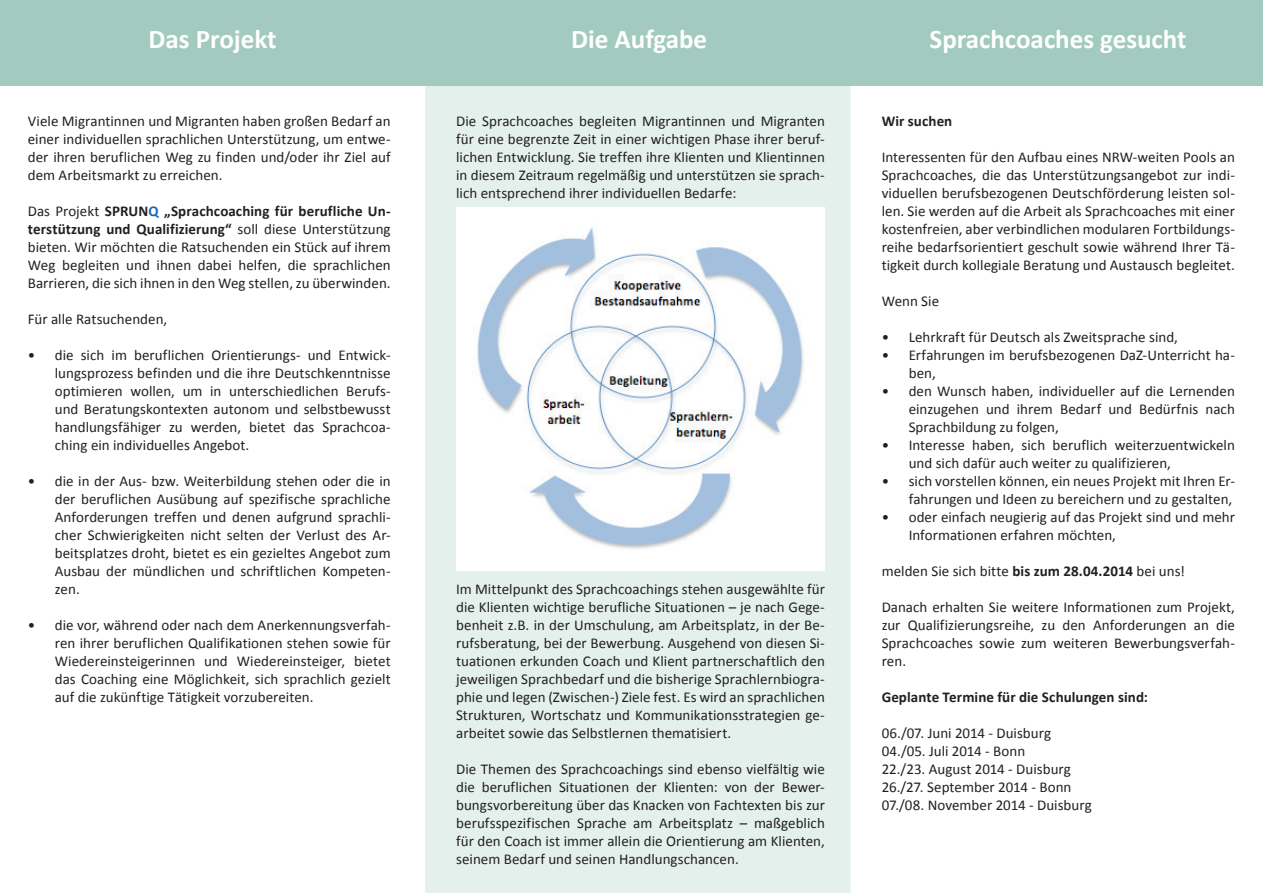
<style>
.page{position:relative;width:1263px;height:893px;background:#fff}
.page>*{position:absolute;margin:0;border:0;box-sizing:border-box;transform-origin:0 0}
.t1{font:700 27px "Calibri";color:#fff}
.t2{font:15px/18px "Calibri";color:#231f20;text-align:justify}
.t3{font:700 15px "Calibri";letter-spacing:.005em;color:#231f20}
.s1{font-weight:700}
.s2{font-weight:700;color:#1768b4}
</style>
<div class="page">
<div style="left:425px;top:85px;width:425px;height:808px;background:#e4f0ec"></div>
<div style="left:0;top:0;width:425px;height:85px;background:#a2cabf"></div>
<div style="left:425px;top:0;width:425px;height:85px;background:#a2cabf"></div>
<div style="left:850px;top:0;width:413px;height:85px;background:#a2cabf"></div>
<img style="left:456px;top:208px;width:369px;height:362px">
<h1 class="t1" style="left:149px;top:22px;width:130px">Das Projekt</h1>
<h1 class="t1" style="left:571px;top:22px;width:137px">Die Aufgabe</h1>
<h1 class="t1" style="left:929px;top:22px;width:258px">Sprachcoaches gesucht</h1>
<p class="t2" style="left:28px;top:112px;width:364px">Viele Migrantinnen und Migranten haben großen Bedarf an einer individuellen sprachlichen Unterstützung, um entwe&shy;der ihren beruflichen Weg zu finden und/oder ihr Ziel auf dem Arbeitsmarkt zu erreichen.</p>
<p class="t2" style="left:28px;top:202px;width:364px">Das Projekt <span class="s1">SPRUN</span><span class="s2">Q</span> <span class="s1">„Sprachcoaching für berufliche Un&shy;terstützung und Qualifizierung“</span> soll diese Unterstützung bieten. Wir möchten die Ratsuchenden ein Stück auf ihrem Weg begleiten und ihnen dabei helfen, die sprachlichen Barrieren, die sich ihnen in den Weg stellen, zu überwinden.</p>
<p class="t2" style="left:28px;top:310px;width:141px">Für alle Ratsuchenden,</p>
<p class="t2" style="left:55px;top:346px;width:337px;text-indent:-27px">• die sich im beruflichen Orientierungs- und Entwick&shy;lungsprozess befinden und die ihre Deutschkenntnisse optimieren wollen, um in unterschiedlichen Berufs&shy;und Beratungskontexten autonom und selbstbewusst handlungsfähiger zu werden, bietet das Sprachcoa&shy;ching ein individuelles Angebot.</p>
<p class="t2" style="left:55px;top:472px;width:337px;text-indent:-27px">• die in der Aus- bzw. Weiterbildung stehen oder die in der beruflichen Ausübung auf spezifische sprachliche Anforderungen treffen und denen aufgrund sprachli&shy;cher Schwierigkeiten nicht selten der Verlust des Ar&shy;beitsplatzes droht, bietet es ein gezieltes Angebot zum Ausbau der mündlichen und schriftlichen Kompeten&shy;zen.</p>
<p class="t2" style="left:55px;top:616px;width:337px;text-indent:-27px">• die vor, während oder nach dem Anerkennungsverfah&shy;ren ihrer beruflichen Qualifikationen stehen sowie für Wiedereinsteigerinnen und Wiedereinsteiger, bietet das Coaching eine Möglichkeit, sich sprachlich gezielt auf die zukünftige Tätigkeit vorzubereiten.</p>
<p class="t2" style="left:456px;top:112px;width:370px">Die Sprachcoaches begleiten Migrantinnen und Migranten für eine begrenzte Zeit in einer wichtigen Phase ihrer beruf&shy;lichen Entwicklung. Sie treffen ihre Klienten und Klientinnen in diesem Zeitraum regelmäßig und unterstützen sie sprach&shy;lich entsprechend ihrer individuellen Bedarfe:</p>
<p class="t2" style="left:456px;top:580px;width:370px">Im Mittelpunkt des Sprachcoachings stehen ausgewählte für die Klienten wichtige berufliche Situationen – je nach Gege&shy;benheit z.B. in der Umschulung, am Arbeitsplatz, in der Be&shy;rufsberatung, bei der Bewerbung. Ausgehend von diesen Si&shy;tuationen erkunden Coach und Klient partnerschaftlich den jeweiligen Sprachbedarf und die bisherige Sprachlernbiogra&shy;phie und legen (Zwischen-) Ziele fest. Es wird an sprachlichen Strukturen, Wortschatz und Kommunikationsstrategien ge&shy;arbeitet sowie das Selbstlernen thematisiert.</p>
<p class="t2" style="left:456px;top:760px;width:370px">Die Themen des Sprachcoachings sind ebenso vielfältig wie die beruflichen Situationen der Klienten: von der Bewer&shy;bungsvorbereitung über das Knacken von Fachtexten bis zur berufsspezifischen Sprache am Arbeitsplatz – maßgeblich für den Coach ist immer allein die Orientierung am Klienten, seinem Bedarf und seinen Handlungschancen.</p>
<p class="t3" style="left:882px;top:111px;width:72px">Wir suchen</p>
<p class="t2" style="left:882px;top:148px;width:355px">Interessenten für den Aufbau eines NRW-weiten Pools an Sprachcoaches, die das Unterstützungsangebot zur indi&shy;viduellen berufsbezogenen Deutschförderung leisten sol&shy;len. Sie werden auf die Arbeit als Sprachcoaches mit einer kostenfreien, aber verbindlichen modularen Fortbildungs&shy;reihe bedarfsorientiert geschult sowie während Ihrer Tä&shy;tigkeit durch kollegiale Beratung und Austausch begleitet.</p>
<p class="t2" style="left:882px;top:292px;width:59px">Wenn Sie</p>
<p class="t2" style="left:882px;top:328px;width:298px">• Lehrkraft für Deutsch als Zweitsprache sind,</p>
<p class="t2" style="left:909px;top:346px;width:328px;text-indent:-27px">• Erfahrungen im berufsbezogenen DaZ-Unterricht ha&shy;ben,</p>
<p class="t2" style="left:909px;top:382px;width:328px;text-indent:-27px">• den Wunsch haben, individueller auf die Lernenden einzugehen und ihrem Bedarf und Bedürfnis nach Sprachbildung zu folgen,</p>
<p class="t2" style="left:909px;top:436px;width:328px;text-indent:-27px">• Interesse haben, sich beruflich weiterzuentwickeln und sich dafür auch weiter zu qualifizieren,</p>
<p class="t2" style="left:882px;top:472px;width:355px;text-align:right">• sich vorstellen können, ein neues Projekt mit Ihren Er&shy;fahrungen und Ideen zu bereichern und zu gestalten,</p>
<p class="t2" style="left:909px;top:508px;width:328px;text-indent:-27px">• oder einfach neugierig auf das Projekt sind und mehr<br>Informationen erfahren möchten,</p>
<p class="t2" style="left:882px;top:562px;width:305px">melden Sie sich bitte <span class="s1">bis zum 28.04.2014</span> bei uns!</p>
<p class="t2" style="left:882px;top:598px;width:355px">Danach erhalten Sie weitere Informationen zum Projekt, zur Qualifizierungsreihe, zu den Anforderungen an die Sprachcoaches sowie zum weiteren Bewerbungsverfah&shy;ren.</p>
<p class="t3" style="left:882px;top:687px;width:268px">Geplante Termine für die Schulungen sind:</p>
<p class="t2" style="left:882px;top:724px;width:212px;text-align:left">06./07. Juni 2014 - Duisburg<br>04./05. Juli 2014 - Bonn<br>22./23. August 2014 - Duisburg<br>26./27. September 2014 - Bonn<br>07./08. November 2014 - Duisburg</p>
</div>
